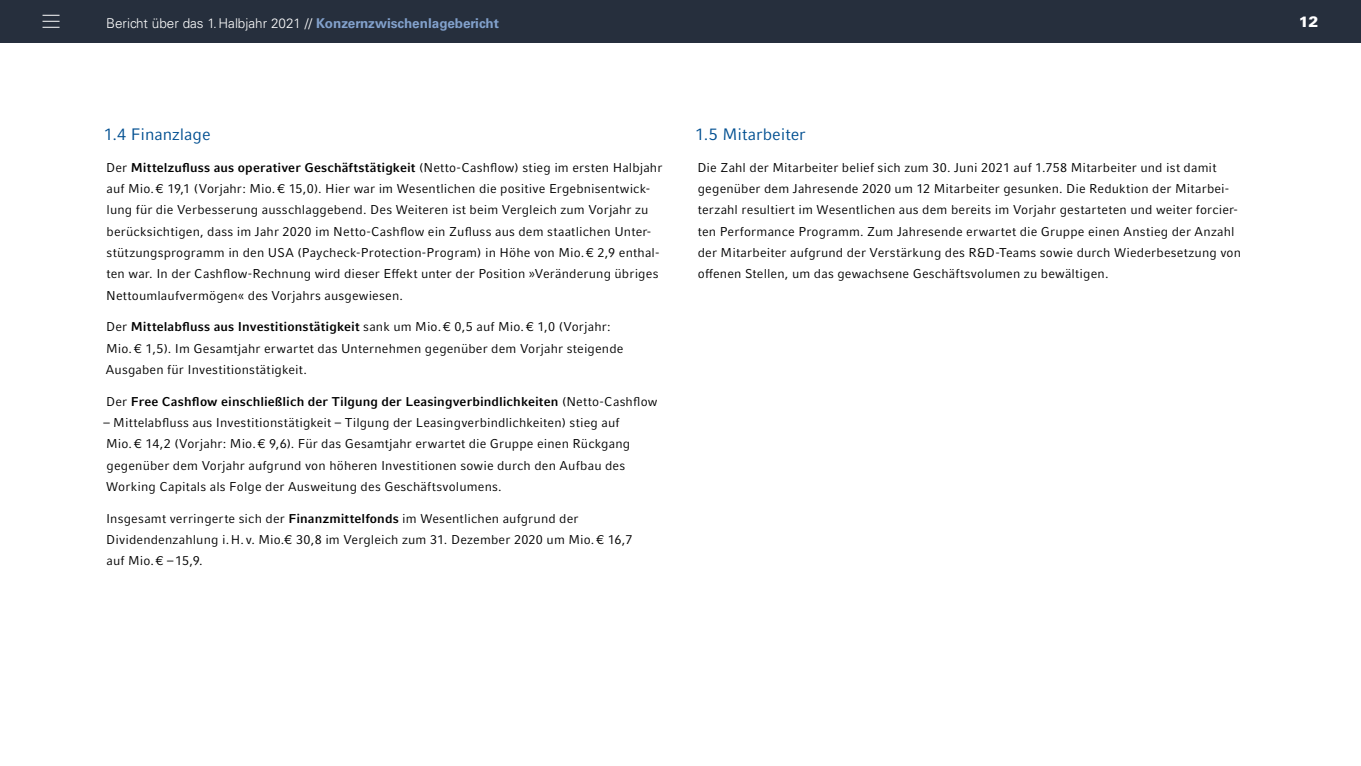
<style>
.page{position:relative;width:1361px;height:766px;background:#fff}
.page>*{position:absolute;margin:0;border:0;box-sizing:border-box;transform-origin:0 0}
.t1{font:16.5px "Compatil Fact LT Pro";letter-spacing:-.005em;color:#004f91}
.t2{font:900 15px "Univers LT";color:#fff}
.t3{font:300 13.5px "Univers LT";color:#fff}
.t4{font:12.75px/21.3px "Compatil Fact LT Pro";letter-spacing:.01em;color:#000}
.t5{font:700 12.75px "Compatil Fact LT Pro";letter-spacing:.005em;color:#000}
.s1{font-weight:700;color:#82a1cc}
.s2{font-weight:700}
.s3{font-weight:400}
</style>
<div class="page">
<div style="left:0;top:0;width:1361px;height:43px;background:#262f3d"></div>
<svg style="left:43px;top:15px;width:17px;height:13px"></svg>
<p class="t3" style="left:106px;top:15px;width:394px">Bericht über das 1.Halbjahr 2021 // <span class="s1">Konzernzwischenlagebericht</span></p>
<p class="t1" style="left:104px;top:125px;width:108px">1.4 Finanzlage</p>
<p class="t4" style="left:106px;top:157px;width:558px">Der <span class="s2">Mittelzufluss aus operativer Geschäftstätigkeit</span> (Netto-Cashflow) stieg im ersten Halbjahr auf Mio.€ 19,1 (Vorjahr: Mio.€ 15,0). Hier war im Wesentlichen die positive Ergebnisentwick&shy;lung für die Verbesserung ausschlaggebend. Des Weiteren ist beim Vergleich zum Vorjahr zu berücksichtigen, dass im Jahr 2020 im Netto-Cashflow ein Zufluss aus dem staatlichen Unter&shy;stützungsprogramm in den USA (Paycheck-Protection-Program) in Höhe von Mio.€ 2,9 enthal&shy;ten war. In der Cashflow-Rechnung wird dieser Effekt unter der Position »Veränderung übriges Nettoumlaufvermögen« des Vorjahrs ausgewiesen.</p>
<p class="t4" style="left:106px;top:316px;width:519px">Der <span class="s2">Mittelabfluss aus Investitionstätigkeit</span> sank um Mio.€ 0,5 auf Mio.€ 1,0 (Vorjahr:<br>Mio.€ 1,5). Im Gesamtjahr erwartet das Unternehmen gegenüber dem Vorjahr steigende<br>Ausgaben für Investitionstätigkeit.</p>
<p class="t5" style="left:106px;top:394px;width:553px"><span class="s3">Der</span> Free Cashflow einschließlich der Tilgung der Leasingverbindlichkeiten <span class="s3">(Netto-Cashflow</span></p>
<p class="t4" style="left:103px;top:412px;width:528px">– Mittelabfluss aus Investitionstätigkeit – Tilgung der Leasingverbindlichkeiten) stieg auf Mio.€ 14,2 (Vorjahr: Mio.€ 9,6). Für das Gesamtjahr erwartet die Gruppe einen Rückgang gegenüber dem Vorjahr aufgrund von höheren Investitionen sowie durch den Aufbau des Working Capitals als Folge der Ausweitung des Geschäftsvolumens.</p>
<p class="t4" style="left:106px;top:507px;width:528px">Insgesamt verringerte sich der <span class="s2">Finanzmittelfonds</span> im Wesentlichen aufgrund der<br>Dividendenzahlung i.H. v. Mio.€ 30,8 im Vergleich zum 31. Dezember 2020 um Mio.€ 16,7 auf Mio.€ –15,9.</p>
<p class="t1" style="left:695px;top:125px;width:112px">1.5 Mitarbeiter</p>
<p class="t4" style="left:697px;top:157px;width:545px">Die Zahl der Mitarbeiter belief sich zum 30. Juni 2021 auf 1.758 Mitarbeiter und ist damit gegenüber dem Jahresende 2020 um 12 Mitarbeiter gesunken. Die Reduktion der Mitarbei&shy;terzahl resultiert im Wesentlichen aus dem bereits im Vorjahr gestarteten und weiter forcier&shy;ten Performance Programm. Zum Jahresende erwartet die Gruppe einen Anstieg der Anzahl der Mitarbeiter aufgrund der Verstärkung des R&amp;D-Teams sowie durch Wiederbesetzung von offenen Stellen, um das gewachsene Geschäftsvolumen zu bewältigen.</p>
<p class="t2" style="left:1298px;top:12px;width:21px">12</p>
</div>
